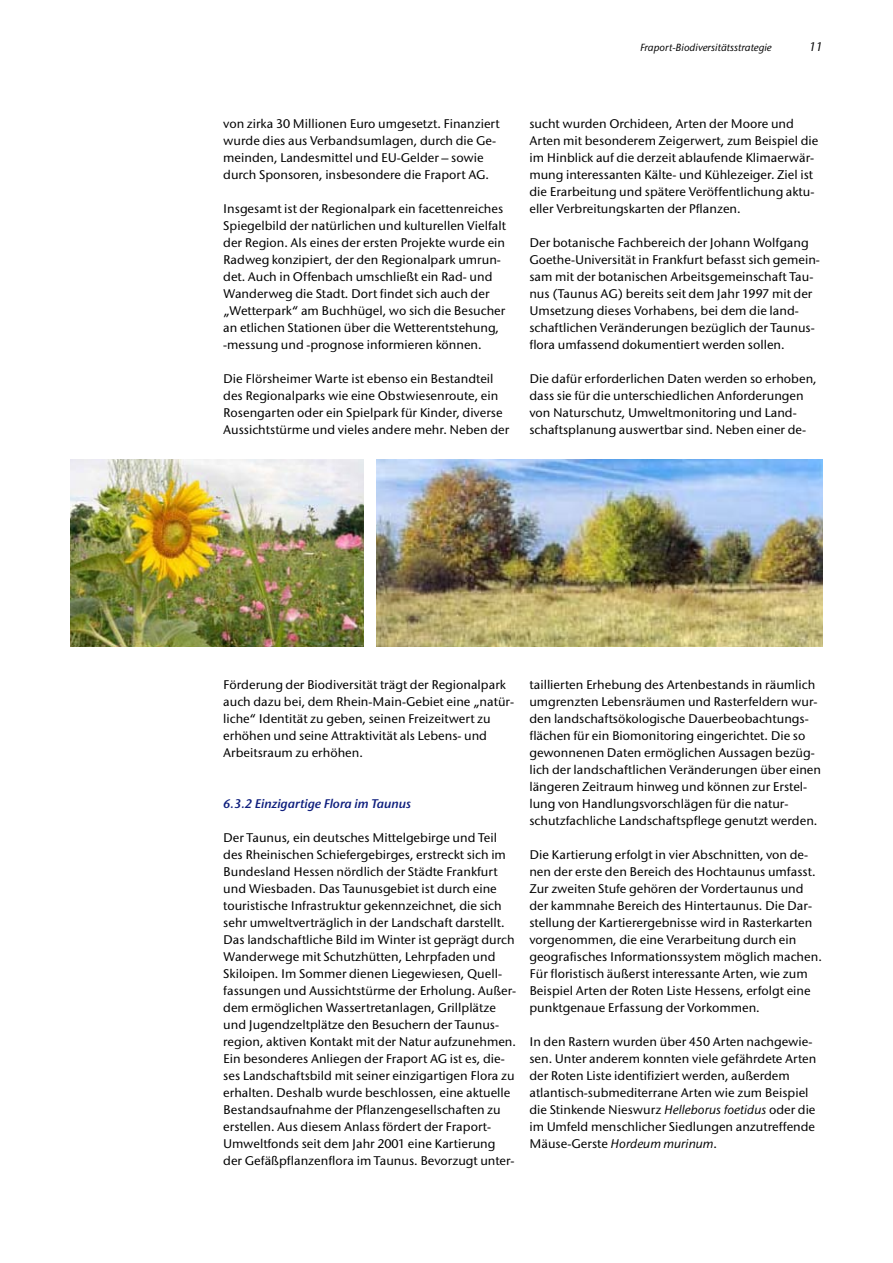
<style>
.page{position:relative;width:893px;height:1263px;background:#fff}
.page>*{position:absolute;margin:0;border:0;box-sizing:border-box;transform-origin:0 0}
.t1{font:500 12.75px/17px "Stone San Itc T";color:#000}
.t2{font:12.75px "Stone San Itc T Semi Ital";color:#0e1e7d}
.t3{font:italic 500 12.75px "Stone San Itc T";color:#000}
.t4{font:italic 500 10.5px "Stone San Itc T";color:#000}
.s1{font-style:italic}
</style>
<div class="page">
<img style="left:376px;top:459px;width:447px;height:187px">
<img style="left:70px;top:459px;width:294px;height:187px">
<p class="t4" style="left:640px;top:41px;width:133px">Fraport-Biodiversitätsstrategie</p>
<p class="t3" style="left:809px;top:39px;width:15px">11</p>
<p class="t1" style="left:223px;top:115px;width:278px">von zirka 30 Millionen Euro umgesetzt. Finanziert wurde dies aus Verbandsumlagen, durch die Ge&shy;meinden, Landesmittel und EU-Gelder – sowie durch Sponsoren, insbesondere die Fraport AG.</p>
<p class="t1" style="left:223px;top:200px;width:284px">Insgesamt ist der Regionalpark ein facettenreiches Spiegelbild der natürlichen und kulturellen Vielfalt der Region. Als eines der ersten Projekte wurde ein Radweg konzipiert, der den Regionalpark umrun&shy;det. Auch in Offenbach umschließt ein Rad- und Wanderweg die Stadt. Dort findet sich auch der „Wetterpark“ am Buchhügel, wo sich die Besucher an etlichen Stationen über die Wetterentstehung, -messung und -prognose informieren können.</p>
<p class="t1" style="left:223px;top:370px;width:288px">Die Flörsheimer Warte ist ebenso ein Bestandteil des Regionalparks wie eine Obstwiesenroute, ein Rosengarten oder ein Spielpark für Kinder, diverse Aussichtstürme und vieles andere mehr. Neben der</p>
<p class="t1" style="left:529px;top:115px;width:291px">sucht wurden Orchideen, Arten der Moore und Arten mit besonderem Zeigerwert, zum Beispiel die im Hinblick auf die derzeit ablaufende Klimaerwär&shy;mung interessanten Kälte- und Kühlezeiger. Ziel ist die Erarbeitung und spätere Veröffentlichung aktu&shy;eller Verbreitungskarten der Pflanzen.</p>
<p class="t1" style="left:529px;top:234px;width:292px">Der botanische Fachbereich der Johann Wolfgang Goethe-Universität in Frankfurt befasst sich gemein&shy;sam mit der botanischen Arbeitsgemeinschaft Tau&shy;nus (Taunus AG) bereits seit dem Jahr 1997 mit der Umsetzung dieses Vorhabens, bei dem die land&shy;schaftlichen Veränderungen bezüglich der Taunus&shy;flora umfassend dokumentiert werden sollen.</p>
<p class="t1" style="left:529px;top:370px;width:289px">Die dafür erforderlichen Daten werden so erhoben, dass sie für die unterschiedlichen Anforderungen von Naturschutz, Umweltmonitoring und Land&shy;schaftsplanung auswertbar sind. Neben einer de-</p>
<p class="t1" style="left:223px;top:676px;width:292px">Förderung der Biodiversität trägt der Regionalpark auch dazu bei, dem Rhein-Main-Gebiet eine „natür&shy;liche“ Identität zu geben, seinen Freizeitwert zu erhöhen und seine Attraktivität als Lebens- und Arbeitsraum zu erhöhen.</p>
<p class="t2" style="left:223px;top:796px;width:189px">6.3.2 Einzigartige Flora im Taunus</p>
<p class="t1" style="left:223px;top:829px;width:295px">Der Taunus, ein deutsches Mittelgebirge und Teil des Rheinischen Schiefergebirges, erstreckt sich im Bundesland Hessen nördlich der Städte Frankfurt und Wiesbaden. Das Taunusgebiet ist durch eine touristische Infrastruktur gekennzeichnet, die sich sehr umweltverträglich in der Landschaft darstellt.<br>Das landschaftliche Bild im Winter ist geprägt durch Wanderwege mit Schutzhütten, Lehrpfaden und Skiloipen. Im Sommer dienen Liegewiesen, Quell&shy;fassungen und Aussichtstürme der Erholung. Außer&shy;dem ermöglichen Wassertretanlagen, Grillplätze und Jugendzeltplätze den Besuchern der Taunus&shy;region, aktiven Kontakt mit der Natur aufzunehmen.<br>Ein besonderes Anliegen der Fraport AG ist es, die&shy;ses Landschaftsbild mit seiner einzigartigen Flora zu erhalten. Deshalb wurde beschlossen, eine aktuelle Bestandsaufnahme der Pflanzengesellschaften zu erstellen. Aus diesem Anlass fördert der Fraport-Umweltfonds seit dem Jahr 2001 eine Kartierung der Gefäßpflanzenflora im Taunus. Bevorzugt unter-</p>
<p class="t1" style="left:529px;top:676px;width:293px">taillierten Erhebung des Artenbestands in räumlich umgrenzten Lebensräumen und Rasterfeldern wur&shy;den landschaftsökologische Dauerbeobachtungs&shy;flächen für ein Biomonitoring eingerichtet. Die so gewonnenen Daten ermöglichen Aussagen bezüg&shy;lich der landschaftlichen Veränderungen über einen längeren Zeitraum hinweg und können zur Erstel&shy;lung von Handlungsvorschlägen für die natur&shy;schutzfachliche Landschaftspflege genutzt werden.</p>
<p class="t1" style="left:529px;top:846px;width:294px">Die Kartierung erfolgt in vier Abschnitten, von de&shy;nen der erste den Bereich des Hochtaunus umfasst.<br>Zur zweiten Stufe gehören der Vordertaunus und der kammnahe Bereich des Hintertaunus. Die Dar&shy;stellung der Kartierergebnisse wird in Rasterkarten vorgenommen, die eine Verarbeitung durch ein geografisches Informationssystem möglich machen.<br>Für floristisch äußerst interessante Arten, wie zum Beispiel Arten der Roten Liste Hessens, erfolgt eine punktgenaue Erfassung der Vorkommen.</p>
<p class="t1" style="left:529px;top:1033px;width:288px">In den Rastern wurden über 450 Arten nachgewie&shy;sen. Unter anderem konnten viele gefährdete Arten der Roten Liste identifiziert werden, außerdem atlantisch-submediterrane Arten wie zum Beispiel die Stinkende Nieswurz <span class="s1">Helleborus foetidus</span> oder die im Umfeld menschlicher Siedlungen anzutreffende Mäuse-Gerste <span class="s1">Hordeum murinum</span>.</p>
</div>
